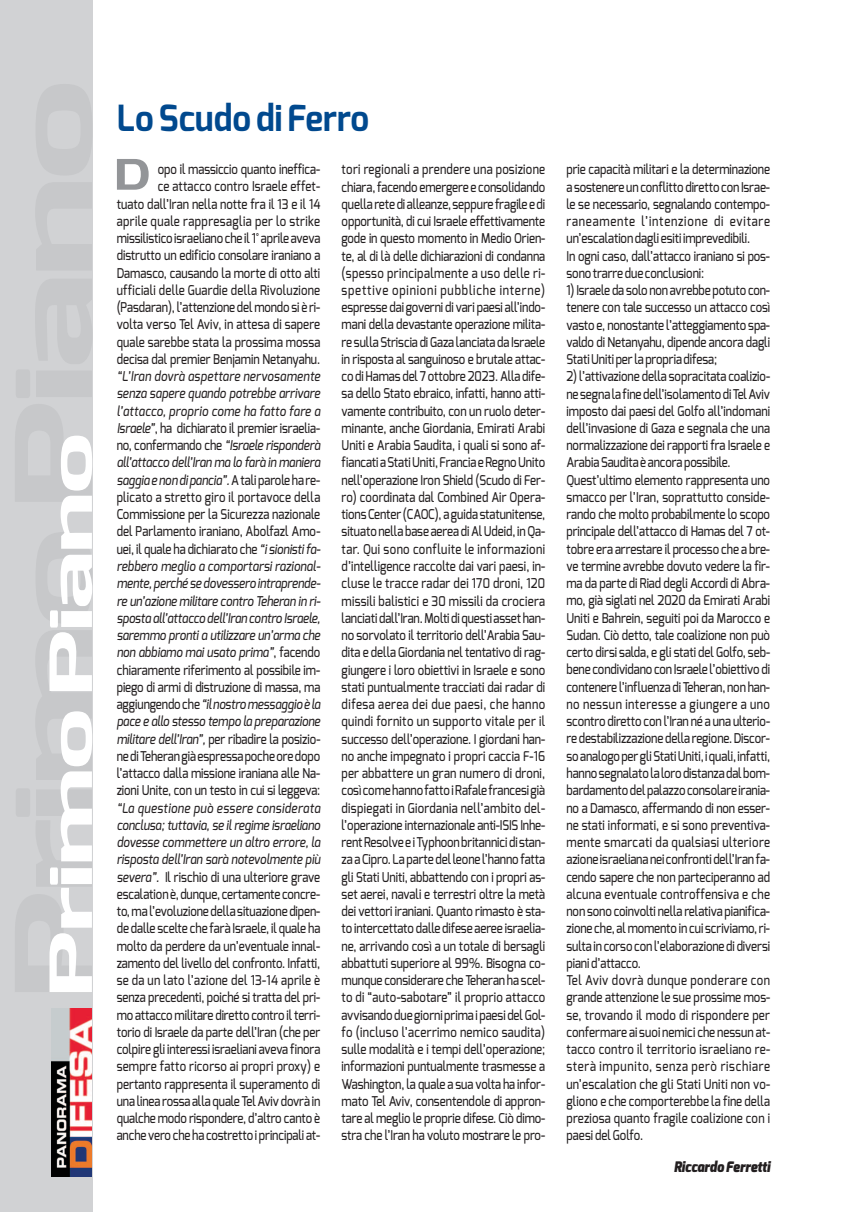
<style>
.page{position:relative;width:851px;height:1212px;background:#fff}
.page>*{position:absolute;margin:0;border:0;box-sizing:border-box;transform-origin:0 0}
.t1{font:700 42px "Exo";color:#939598;scale:1.34 1}
.t2{font:700 36px "Exo";color:#01498e;scale:.93 1}
.t3{font:italic 900 14.55px "Exo";color:#231f20;scale:.9 1}
.t4{font:500 13.5px/17.2px "Exo";letter-spacing:-.005em;color:#231f20;text-align:justify;scale:.85 1}
.s1{font-style:italic}
</style>
<div class="page">
<div style="left:0;top:0;width:92px;height:1212px;background:#d1d2d4"></div>
<svg style="left:74px;top:84px;width:19px;height:908px;fill:#c7c8ca"></svg>
<svg style="left:49px;top:436px;width:43px;height:556px"></svg>
<img style="left:52px;top:1008px;width:40px;height:168px">
<p class="t2" style="left:117px;top:98px;width:273px">Lo Scudo di Ferro</p>
<p class="t1" style="left:113px;top:151px;width:29px">D</p>
<p class="t4" style="left:117px;top:161px;width:241px;text-align:right">opo il massiccio quanto ineffica-<br>ce attacco contro Israele effet-<br>tuato dall’Iran nella notte fra il 13 e il 14 aprile quale rappresaglia per lo strike missilistico israeliano che il 1° aprile aveva distrutto un edificio consolare iraniano a Damasco, causando la morte di otto alti ufficiali delle Guardie della Rivoluzione (Pasdaran), l’attenzione del mondo si è ri&shy;volta verso Tel Aviv, in attesa di sapere quale sarebbe stata la prossima mossa decisa dal premier Benjamin Netanyahu. <span class="s1">“L’Iran dovrà aspettare nervosamente senza sapere quando potrebbe arrivare l’attacco, proprio come ha fatto fare a Israele”</span>, ha dichiarato il premier israelia&shy;no, confermando che <span class="s1">“Israele risponderà all’attacco dell’Iran ma lo farà in maniera saggia e non di pancia”.</span> A tali parole ha re&shy;plicato a stretto giro il portavoce della Commissione per la Sicurezza nazionale del Parlamento iraniano, Abolfazl Amo&shy;uei, il quale ha dichiarato che <span class="s1">“i sionisti fa&shy;rebbero meglio a comportarsi razional&shy;mente, perché se dovessero intraprende&shy;re un’azione militare contro Teheran in ri&shy;sposta all’attacco dell’Iran contro Israele, saremmo pronti a utilizzare un’arma che non abbiamo mai usato prima”</span>, facendo chiaramente riferimento al possibile im&shy;piego di armi di distruzione di massa, ma aggiungendo che <span class="s1">“il nostro messaggio è la pace e allo stesso tempo la preparazione militare dell’Iran”,</span> per ribadire la posizio&shy;ne di Teheran già espressa poche ore dopo l’attacco dalla missione iraniana alle Na&shy;zioni Unite, con un testo in cui si leggeva: <span class="s1">“La questione può essere considerata conclusa; tuttavia, se il regime israeliano dovesse commettere un altro errore, la risposta dell’Iran sarà notevolmente più severa”.</span> Il rischio di una ulteriore grave escalation è, dunque, certamente concre&shy;to, ma l’evoluzione della situazione dipen&shy;de dalle scelte che farà Israele, il quale ha molto da perdere da un’eventuale innal&shy;zamento del livello del confronto. Infatti, se da un lato l’azione del 13-14 aprile è senza precedenti, poiché si tratta del pri&shy;mo attacco militare diretto contro il terri&shy;torio di Israele da parte dell’Iran (che per colpire gli interessi israeliani aveva finora sempre fatto ricorso ai propri proxy) e pertanto rappresenta il superamento di una linea rossa alla quale Tel Aviv dovrà in qualche modo rispondere, d’altro canto è anche vero che ha costretto i principali at-</p>
<p class="t4" style="left:341px;top:161px;width:241px">tori regionali a prendere una posizione chiara, facendo emergere e consolidando quella rete di alleanze, seppure fragile e di opportunità, di cui Israele effettivamente gode in questo momento in Medio Orien&shy;te, al di là delle dichiarazioni di condanna (spesso principalmente a uso delle ri&shy;spettive opinioni pubbliche interne) espresse dai governi di vari paesi all’indo&shy;mani della devastante operazione milita&shy;re sulla Striscia di Gaza lanciata da Israele in risposta al sanguinoso e brutale attac&shy;co di Hamas del 7 ottobre 2023. Alla dife&shy;sa dello Stato ebraico, infatti, hanno atti&shy;vamente contribuito, con un ruolo deter&shy;minante, anche Giordania, Emirati Arabi Uniti e Arabia Saudita, i quali si sono af&shy;fiancati a Stati Uniti, Francia e Regno Unito nell’operazione Iron Shield (Scudo di Fer&shy;ro) coordinata dal Combined Air Opera&shy;tions Center (CAOC), a guida statunitense, situato nella base aerea di Al Udeid, in Qa&shy;tar. Qui sono confluite le informazioni d’intelligence raccolte dai vari paesi, in&shy;cluse le tracce radar dei 170 droni, 120 missili balistici e 30 missili da crociera lanciati dall’Iran. Molti di questi asset han&shy;no sorvolato il territorio dell’Arabia Sau&shy;dita e della Giordania nel tentativo di rag&shy;giungere i loro obiettivi in Israele e sono stati puntualmente tracciati dai radar di difesa aerea dei due paesi, che hanno quindi fornito un supporto vitale per il successo dell’operazione. I giordani han&shy;no anche impegnato i propri caccia F-16 per abbattere un gran numero di droni, così come hanno fatto i Rafale francesi già dispiegati in Giordania nell’ambito del&shy;l’operazione internazionale anti-ISIS Inhe&shy;rent Resolve e i Typhoon britannici di stan&shy;za a Cipro. La parte del leone l’hanno fatta gli Stati Uniti, abbattendo con i propri as&shy;set aerei, navali e terrestri oltre la metà dei vettori iraniani. Quanto rimasto è sta&shy;to intercettato dalle difese aeree israelia&shy;ne, arrivando così a un totale di bersagli abbattuti superiore al 99%. Bisogna co&shy;munque considerare che Teheran ha scel&shy;to di “auto-sabotare” il proprio attacco avvisando due giorni prima i paesi del Gol&shy;fo (incluso l’acerrimo nemico saudita) sulle modalità e i tempi dell’operazione; informazioni puntualmente trasmesse a Washington, la quale a sua volta ha infor&shy;mato Tel Aviv, consentendole di appron&shy;tare al meglio le proprie difese. Ciò dimo&shy;stra che l’Iran ha voluto mostrare le pro-</p>
<p class="t4" style="left:566px;top:161px;width:241px">prie capacità militari e la determinazione a sostenere un conflitto diretto con Israe&shy;le se necessario, segnalando contempo&shy;raneamente l’intenzione di evitare un’escalation dagli esiti imprevedibili.</p>
<p class="t4" style="left:566px;top:247px;width:241px">In ogni caso, dall’attacco iraniano si pos&shy;sono trarre due conclusioni:</p>
<p class="t4" style="left:566px;top:282px;width:241px">1) Israele da solo non avrebbe potuto con&shy;tenere con tale successo un attacco così vasto e, nonostante l’atteggiamento spa&shy;valdo di Netanyahu, dipende ancora dagli Stati Uniti per la propria difesa;</p>
<p class="t4" style="left:566px;top:368px;width:241px">2) l’attivazione della sopracitata coalizio&shy;ne segna la fine dell’isolamento di Tel Aviv imposto dai paesi del Golfo all’indomani dell’invasione di Gaza e segnala che una normalizzazione dei rapporti fra Israele e Arabia Saudita è ancora possibile.</p>
<p class="t4" style="left:566px;top:471px;width:241px">Quest’ultimo elemento rappresenta uno smacco per l’Iran, soprattutto conside&shy;rando che molto probabilmente lo scopo principale dell’attacco di Hamas del 7 ot&shy;tobre era arrestare il processo che a bre&shy;ve termine avrebbe dovuto vedere la fir&shy;ma da parte di Riad degli Accordi di Abra&shy;mo, già siglati nel 2020 da Emirati Arabi Uniti e Bahrein, seguiti poi da Marocco e Sudan. Ciò detto, tale coalizione non può certo dirsi salda, e gli stati del Golfo, seb&shy;bene condividano con Israele l’obiettivo di contenere l’influenza di Teheran, non han&shy;no nessun interesse a giungere a uno scontro diretto con l’Iran né a una ulterio&shy;re destabilizzazione della regione. Discor&shy;so analogo per gli Stati Uniti, i quali, infatti, hanno segnalato la loro distanza dal bom&shy;bardamento del palazzo consolare irania&shy;no a Damasco, affermando di non esser&shy;ne stati informati, e si sono preventiva&shy;mente smarcati da qualsiasi ulteriore azione israeliana nei confronti dell’Iran fa&shy;cendo sapere che non parteciperanno ad alcuna eventuale controffensiva e che non sono coinvolti nella relativa pianifica&shy;zione che, al momento in cui scriviamo, ri&shy;sulta in corso con l’elaborazione di diversi piani d’attacco.</p>
<p class="t4" style="left:566px;top:972px;width:241px">Tel Aviv dovrà dunque ponderare con grande attenzione le sue prossime mos&shy;se, trovando il modo di rispondere per confermare ai suoi nemici che nessun at&shy;tacco contro il territorio israeliano re&shy;sterà impunito, senza però rischiare un’escalation che gli Stati Uniti non vo&shy;gliono e che comporterebbe la fine della preziosa quanto fragile coalizione con i paesi del Golfo.</p>
<p class="t3" style="left:673px;top:1159px;width:109px">Riccardo Ferretti</p>
</div>
